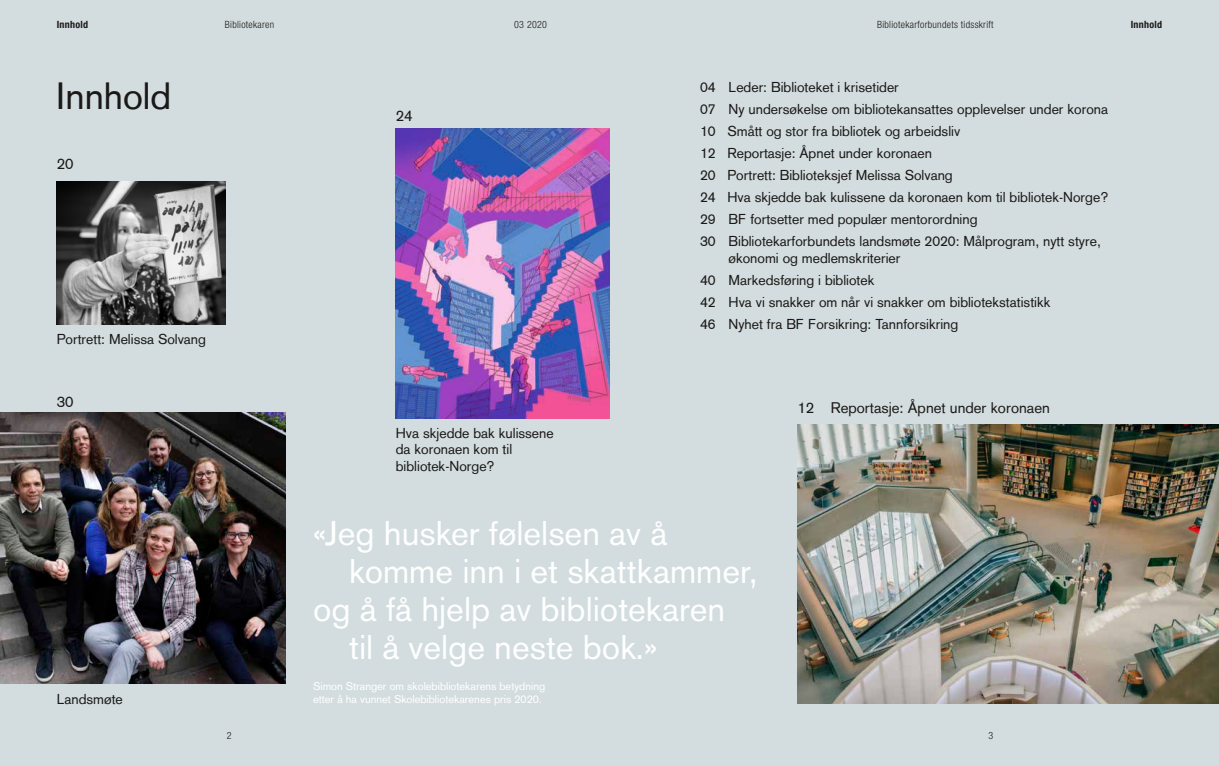
<style>
.page{position:relative;width:1219px;height:766px;background:#fff}
.page>*{position:absolute;margin:0;border:0;box-sizing:border-box;transform-origin:0 0}
.t1{font:37px "Akzidenz Grotesk";color:#1b1917}
.t2{font:34px "Akzidenz Grotesk BE";color:#fff}
.t3{font:15px "Akzidenz Grotesk";color:#1b1917}
.t4{font:14px/22px "Akzidenz Grotesk";color:#1b1917}
.t5{font:11px/13.2px "Akzidenz Grotesk";color:#fff}
.t6{font:300 condensed 10px "Helvetica Neue";letter-spacing:.03em;color:#1b1917}
.t7{font:700 condensed 10px "Helvetica Neue";letter-spacing:.03em;color:#1b1917}
</style>
<div class="page">
<div style="left:0;top:0;width:1219px;height:765px;background:#d3dddf"></div>
<img style="left:396px;top:128px;width:213px;height:290px">
<img style="left:57px;top:182px;width:169px;height:142px">
<img style="left:0;top:412px;width:286px;height:271px">
<img style="left:797px;top:424px;width:422px;height:279px">
<p class="t7" style="left:57px;top:18px;width:33px">Innhold</p>
<p class="t7" style="left:1131px;top:18px;width:33px">Innhold</p>
<p class="t6" style="left:225px;top:19px;width:51px">Bibliotekaren</p>
<p class="t6" style="left:514px;top:19px;width:35px">03 2020</p>
<p class="t6" style="left:877px;top:19px;width:118px">Bibliotekarforbundets tidsskrift</p>
<h1 class="t1" style="left:56px;top:74px;width:117px">Innhold</h1>
<p class="t4" style="left:700px;top:76px;width:410px">04 Leder: Biblioteket i krisetider<br>07 Ny undersøkelse om bibliotekansattes opplevelser under korona 10 Smått og stor fra bibliotek og arbeidsliv<br>12 Reportasje: Åpnet under koronaen<br>20 Portrett: Biblioteksjef Melissa Solvang<br>24 Hva skjedde bak kulissene da koronaen kom til bibliotek-Norge?<br>29 BF fortsetter med populær mentorordning<br>30 Bibliotekarforbundets landsmøte 2020: Målprogram, nytt styre,</p>
<p class="t4" style="left:700px;top:247px;width:352px;text-indent:28px">økonomi og medlemskriterier<br>40 Markedsføring i bibliotek<br>42 Hva vi snakker om når vi snakker om bibliotekstatistikk 46 Nyhet fra BF Forsikring: Tannforsikring</p>
<p class="t3" style="left:396px;top:107px;width:18px">24</p>
<p class="t3" style="left:57px;top:155px;width:18px">20</p>
<p class="t4" style="left:57px;top:327px;width:151px">Portrett: Melissa Solvang</p>
<p class="t3" style="left:57px;top:392px;width:18px">30</p>
<p class="t4" style="left:57px;top:687px;width:68px">Landsmøte</p>
<p class="t4" style="left:396px;top:424px;width:159px;line-height:16.8px">Hva skjedde bak kulissene da koronaen kom til bibliotek-Norge?</p>
<h2 class="t2" style="left:313px;top:512px;width:356px">«Jeg husker følelsen av å</h2>
<h2 class="t2" style="left:349px;top:550px;width:410px">komme inn i et skattkammer,</h2>
<h2 class="t2" style="left:313px;top:588px;width:414px">og å få hjelp av bibliotekaren</h2>
<h2 class="t2" style="left:349px;top:626px;width:310px">til å velge neste bok.»</h2>
<p class="t5" style="left:313px;top:679px;width:234px">Simon Stranger om skolebibliotekarens betydning etter å ha vunnet Skolebibliotekarenes pris 2020.</p>
<p class="t3" style="left:797px;top:399px;width:254px">12 Reportasje: Åpnet under koronaen</p>
<p class="t6" style="left:227px;top:729px;width:6px">2</p>
<p class="t6" style="left:988px;top:729px;width:6px">3</p>
</div>
